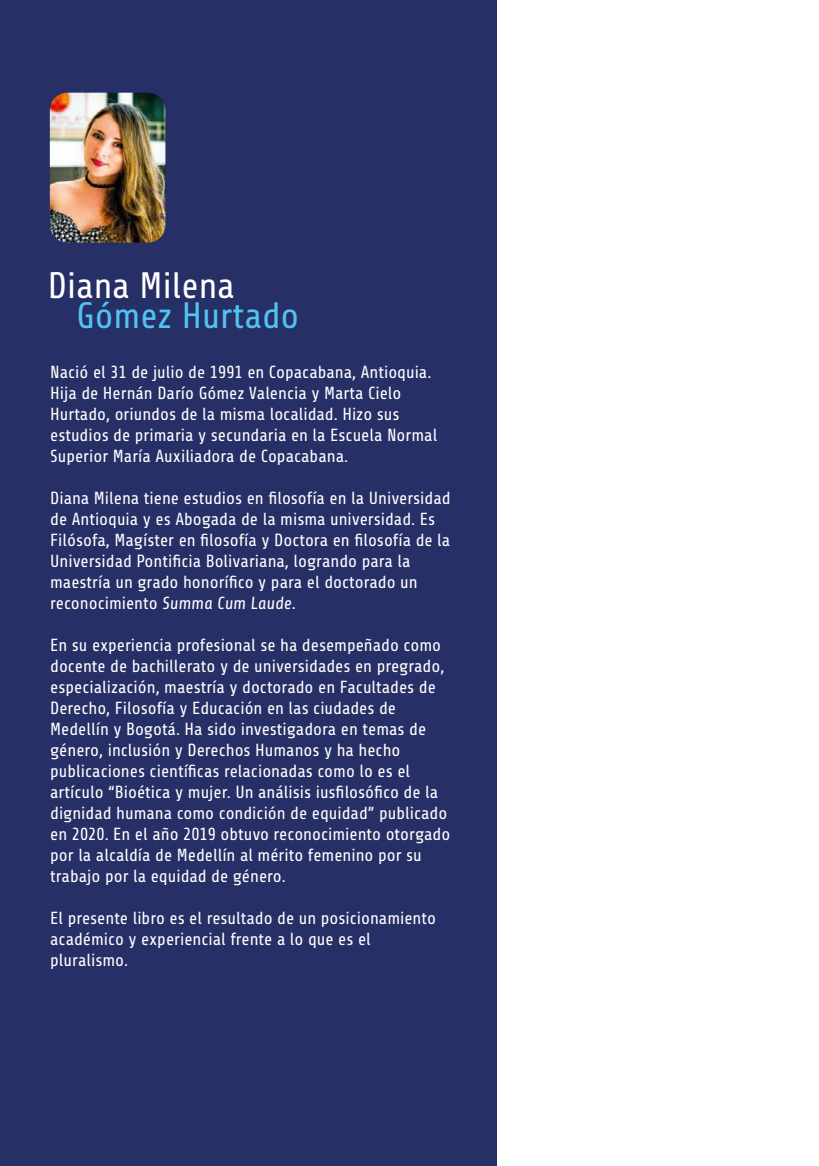
<style>
.page{position:relative;width:819px;height:1166px;background:#fff}
.page>*{position:absolute;margin:0;border:0;box-sizing:border-box;transform-origin:0 0}
.t1{font:36.75px "Share";color:#52c3f1}
.t2{font:36.75px "Share";color:#fff}
.t3{font:17.5px/21px "Share";color:#fff}
.s1{font-style:italic}
</style>
<div class="page">
<div style="left:0;top:0;width:496px;height:1166px;background:#272f67"></div>
<img style="left:50px;top:93px;width:115px;height:150px">
<h1 class="t2" style="left:48px;top:265px;width:189px">Diana Milena</h1>
<h1 class="t1" style="left:76px;top:295px;width:224px">Gómez Hurtado</h1>
<p class="t3" style="left:50px;top:362px;width:388px">Nació el 31 de julio de 1991 en Copacabana, Antioquia.<br>Hija de Hernán Darío Gómez Valencia y Marta Cielo Hurtado, oriundos de la misma localidad. Hizo sus estudios de primaria y secundaria en la Escuela Normal Superior María Auxiliadora de Copacabana.</p>
<p class="t3" style="left:50px;top:488px;width:402px">Diana Milena tiene estudios en filosofía en la Universidad de Antioquia y es Abogada de la misma universidad. Es Filósofa, Magíster en filosofía y Doctora en filosofía de la Universidad Pontificia Bolivariana, logrando para la maestría un grado honorífico y para el doctorado un reconocimiento <span class="s1">Summa Cum Laude</span>.</p>
<p class="t3" style="left:50px;top:635px;width:401px">En su experiencia profesional se ha desempeñado como docente de bachillerato y de universidades en pregrado, especialización, maestría y doctorado en Facultades de Derecho, Filosofía y Educación en las ciudades de Medellín y Bogotá. Ha sido investigadora en temas de género, inclusión y Derechos Humanos y ha hecho publicaciones científicas relacionadas como lo es el artículo “Bioética y mujer. Un análisis iusfilosófico de la dignidad humana como condición de equidad” publicado en 2020. En el año 2019 obtuvo reconocimiento otorgado por la alcaldía de Medellín al mérito femenino por su trabajo por la equidad de género.</p>
<p class="t3" style="left:50px;top:908px;width:387px">El presente libro es el resultado de un posicionamiento académico y experiencial frente a lo que es el pluralismo.</p>
</div>
